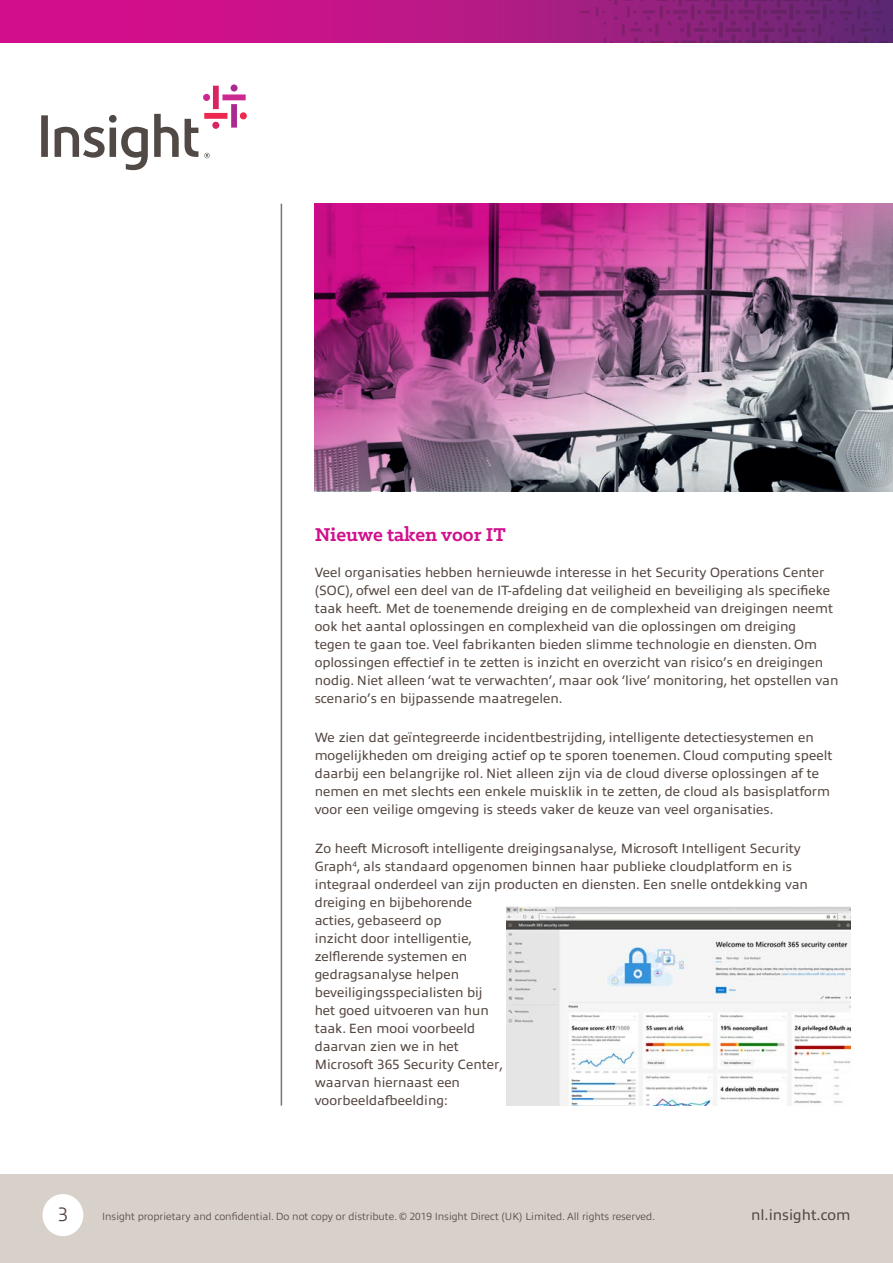
<style>
.page{position:relative;width:893px;height:1263px;background:#fff}
.page>*{position:absolute;margin:0;border:0;box-sizing:border-box;transform-origin:0 0}
.body_copy{font:700 21px "Klinic Slab";color:#d20e8c}
.folio{font:300 19.5px "Allumi Pro";color:#544640}
.sign_off_url{font:15px "Allumi Pro";color:#544640}
.body_copy-2{font:13.5px/18px "Allumi Pro";color:#544640}
.all_rights_reserved{font:300 10.5px "Allumi Pro";color:#544640}
</style>
<div class="page">
<img style="left:315px;top:204px;width:578px;height:287px">
<div style="left:0;top:1174px;width:893px;height:89px;background:#d7d1ca"></div>
<div style="left:43px;top:1194px;width:40px;height:42px;background:#fff;border-radius:50%"></div>
<svg style="left:0;top:0;width:580px;height:42px"></svg>
<svg style="left:580px;top:0;width:313px;height:42px"></svg>
<svg style="left:41px;top:84px;width:206px;height:86px"></svg>
<hr style="left:281px;top:204px;width:1px;height:902px;background:#7d726d">
<img style="left:507px;top:907px;width:343px;height:199px">
<p class="body_copy" style="left:315px;top:520px;width:193px">Nieuwe taken voor IT</p>
<p class="body_copy-2" style="left:315px;top:562px;width:525px">Veel organisaties hebben hernieuwde interesse in het Security Operations Center (SOC), ofwel een deel van de IT-afdeling dat veiligheid en beveiliging als specifieke taak heeft. Met de toenemende dreiging en de complexheid van dreigingen neemt ook het aantal oplossingen en complexheid van die oplossingen om dreiging<br>tegen te gaan toe. Veel fabrikanten bieden slimme technologie en diensten. Om oplossingen effectief in te zetten is inzicht en overzicht van risico’s en dreigingen nodig. Niet alleen ‘wat te verwachten’, maar ook ‘live’ monitoring, het opstellen van scenario’s en bijpassende maatregelen.</p>
<p class="body_copy-2" style="left:315px;top:727px;width:519px">We zien dat geïntegreerde incidentbestrijding, intelligente detectiesystemen en mogelijkheden om dreiging actief op te sporen toenemen. Cloud computing speelt daarbij een belangrijke rol. Niet alleen zijn via de cloud diverse oplossingen af te nemen en met slechts een enkele muisklik in te zetten, de cloud als basisplatform voor een veilige omgeving is steeds vaker de keuze van veel organisaties.</p>
<p class="body_copy-2" style="left:315px;top:838px;width:495px">Zo heeft Microsoft intelligente dreigingsanalyse, Microsoft Intelligent Security Graph<sup>4</sup>, als standaard opgenomen binnen haar publieke cloudplatform en is integraal onderdeel van zijn producten en diensten. Een snelle ontdekking van dreiging en bijbehorende<br>acties, gebaseerd op<br>inzicht door intelligentie,<br>zelflerende systemen en<br>gedragsanalyse helpen<br>beveiligingsspecialisten bij<br>het goed uitvoeren van hun<br>taak. Een mooi voorbeeld<br>daarvan zien we in het<br>Microsoft 365 Security Center,<br>waarvan hiernaast een<br>voorbeeldafbeelding:</p>
<p class="folio" style="left:58px;top:1200px;width:12px">3</p>
<p class="all_rights_reserved" style="left:102px;top:1209px;width:555px">Insight proprietary and confidential. Do not copy or distribute. © 2019 Insight Direct (UK) Limited. All rights reserved.</p>
<p class="sign_off_url" style="left:751px;top:1204px;width:101px">nl.insight.com</p>
</div>
